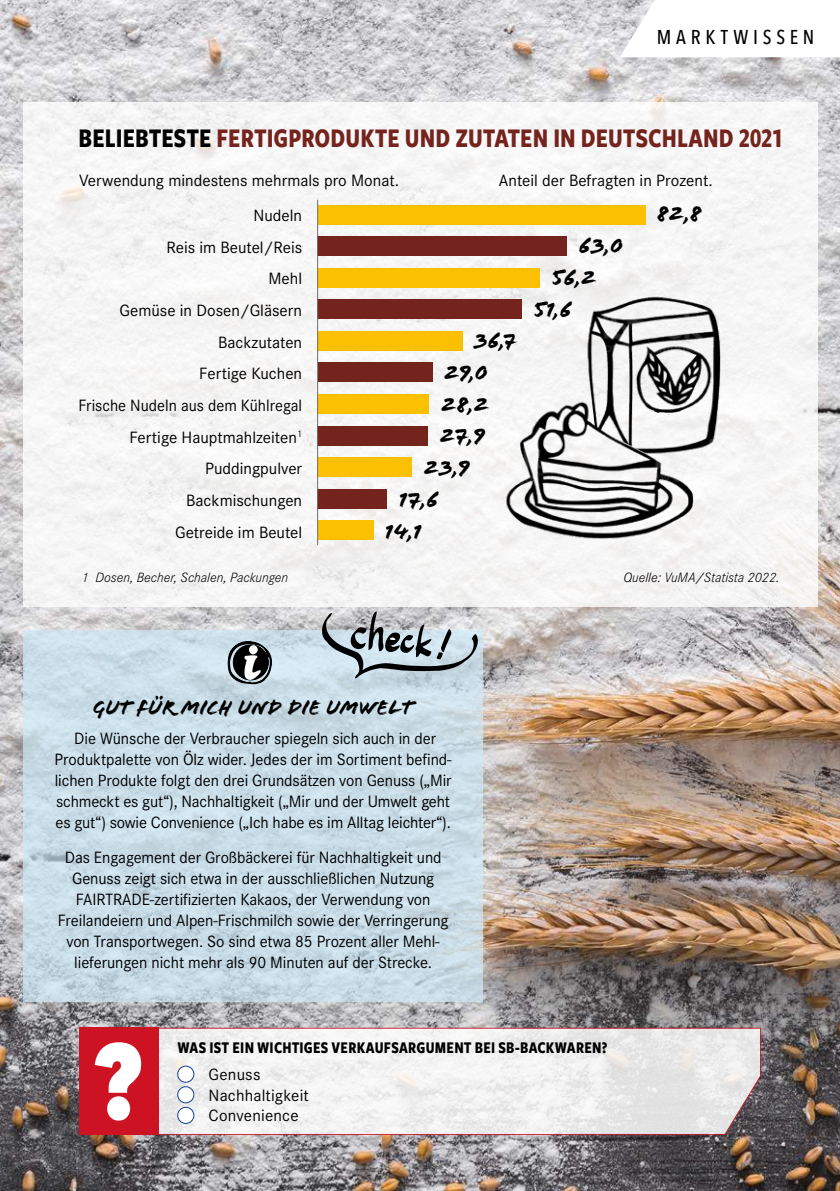
<style>
.page{position:relative;width:840px;height:1191px;background:#fff}
.page>*{position:absolute;margin:0;border:0;box-sizing:border-box;transform-origin:0 0}
.t1{font:700 28px "Freight Sans Cnd Pro";color:#75241d;scale:.9 1}
.t2{font:22px "Flood Std";letter-spacing:-.005em;color:#000}
.t3{font:500 20px "Avenir Next Condensed";letter-spacing:.24em;color:#000}
.t4{font:17px/31.6px "Corporate S Pro";letter-spacing:-.005em;color:#000;text-align:center}
.t5{font:700 17px "Freight Sans Cnd Pro";letter-spacing:.015em;color:#000;scale:.9 1}
.t6{font:italic 300 14px "Corporate S Pro";color:#000}
.s1{color:#000}
</style>
<div class="page">
<img style="left:0;top:0;width:839px;height:1191px">
<svg style="left:159px;top:1027px;width:602px;height:108px"></svg>
<div style="left:79px;top:1027px;width:80px;height:108px;background:#cd1323"></div>
<svg style="left:95px;top:1042px;width:46px;height:78px"></svg>
<div style="left:178px;top:1066px;width:16px;height:16px;background:#fff;border-radius:50%"></div>
<div style="left:177px;top:1065px;width:17px;height:17px;border:1px solid #164194;border-radius:50%"></div>
<div style="left:178px;top:1086px;width:16px;height:16px;background:#fff;border-radius:50%"></div>
<div style="left:177px;top:1086px;width:17px;height:17px;border:1px solid #164194;border-radius:50%"></div>
<div style="left:178px;top:1107px;width:16px;height:16px;background:#fff;border-radius:50%"></div>
<div style="left:177px;top:1106px;width:17px;height:18px;border:1px solid #164194;border-radius:50%"></div>
<svg style="left:619px;top:0;width:220px;height:57px"></svg>
<div style="left:23px;top:102px;width:793px;height:505px;background:#f6f6f6"></div>
<img style="left:495px;top:398px;width:209px;height:147px">
<div style="left:317px;top:205px;width:328px;height:19px;background:#fcc002"></div>
<div style="left:317px;top:236px;width:250px;height:20px;background:#75241d"></div>
<div style="left:317px;top:268px;width:223px;height:19px;background:#fcc002"></div>
<div style="left:317px;top:299px;width:204px;height:20px;background:#75241d"></div>
<div style="left:317px;top:331px;width:145px;height:20px;background:#fcc002"></div>
<div style="left:317px;top:363px;width:115px;height:19px;background:#75241d"></div>
<div style="left:317px;top:394px;width:112px;height:20px;background:#fcc002"></div>
<div style="left:317px;top:426px;width:111px;height:19px;background:#75241d"></div>
<div style="left:317px;top:457px;width:95px;height:20px;background:#fcc002"></div>
<div style="left:317px;top:489px;width:70px;height:19px;background:#75241d"></div>
<div style="left:317px;top:520px;width:56px;height:20px;background:#fcc002"></div>
<hr style="left:317px;top:200px;width:1px;height:345px;background:#706f6f">
<img style="left:576px;top:281px;width:172px;height:183px">
<svg style="left:23px;top:630px;width:459px;height:371px;fill:#cadee9"></svg>
<svg style="left:321px;top:611px;width:157px;height:67px"></svg>
<svg style="left:227px;top:640px;width:45px;height:44px"></svg>
<div style="left:249px;top:645px;width:8px;height:9px;background:#fff;border-radius:50%"></div>
<p class="t3" style="left:656px;top:25px;width:159px">MARKTWISSEN</p>
<h1 class="t1" style="left:79px;top:119px;width:784px"><span class="s1">BELIEBTESTE</span> FERTIGPRODUKTE UND ZUTATEN IN DEUTSCHLAND 2021</h1>
<p class="t4" style="left:79px;top:163px;width:321px">Verwendung mindestens mehrmals pro Monat.</p>
<p class="t4" style="left:498px;top:163px;width:215px">Anteil der Befragten in Prozent.</p>
<p class="t4" style="left:79px;top:198px;width:225px;text-align:right">Nudeln<br>Reis im Beutel/Reis<br>Mehl<br>Gemüse in Dosen/Gläsern<br>Backzutaten<br>Fertige Kuchen<br>Frische Nudeln aus dem Kühlregal<br>Fertige Hauptmahlzeiten<sup>1<br></sup>Puddingpulver<br>Backmischungen<br>Getreide im Beutel</p>
<p class="t2" style="left:656px;top:201px;width:47px">82,8</p>
<p class="t2" style="left:578px;top:233px;width:46px">63,0</p>
<p class="t2" style="left:551px;top:265px;width:47px">56,2</p>
<p class="t2" style="left:533px;top:296px;width:40px">51,6</p>
<p class="t2" style="left:474px;top:328px;width:45px">36,7</p>
<p class="t2" style="left:443px;top:360px;width:46px">29,0</p>
<p class="t2" style="left:440px;top:391px;width:50px">28,2</p>
<p class="t2" style="left:439px;top:423px;width:48px">27,9</p>
<p class="t2" style="left:423px;top:455px;width:48px">23,9</p>
<p class="t2" style="left:398px;top:486px;width:42px">17,6</p>
<p class="t2" style="left:384px;top:518px;width:38px">14,1</p>
<p class="t6" style="left:82px;top:568px;width:208px">1 Dosen, Becher, Schalen, Packungen</p>
<p class="t6" style="left:623px;top:568px;width:158px">Quelle: VuMA/Statista 2022.</p>
<p class="t2" style="left:93px;top:695px;width:322px">GUT FÜR MICH UND DIE UMWELT</p>
<p class="t4" style="left:55px;top:726px;width:398px;line-height:21px">Die Wünsche der Verbraucher spiegeln sich auch in der Produktpalette von Ölz wider. Jedes der im Sortiment befind&shy;lichen Produkte folgt den drei Grundsätzen von Genuss („Mir schmeckt es gut“), Nachhaltigkeit („Mir und der Umwelt geht es gut“) sowie Convenience („Ich habe es im Alltag leichter“).</p>
<p class="t4" style="left:58px;top:845px;width:392px;line-height:21px">Das Engagement der Großbäckerei für Nachhaltigkeit und Genuss zeigt sich etwa in der ausschließlichen Nutzung FAIRTRADE-zertifizierten Kakaos, der Verwendung von Freilandeiern und Alpen-Frischmilch sowie der Verringerung von Transportwegen. So sind etwa 85 Prozent aller Mehl&shy;lieferungen nicht mehr als 90 Minuten auf der Strecke.</p>
<p class="t5" style="left:177px;top:1035px;width:479px">WAS IST EIN WICHTIGES VERKAUFSARGUMENT BEI SB-BACKWAREN?</p>
<p class="t4" style="left:208px;top:1063px;width:102px;line-height:20.4px;text-align:left">Genuss<br>Nachhaltigkeit<br>Convenience</p>
</div>
